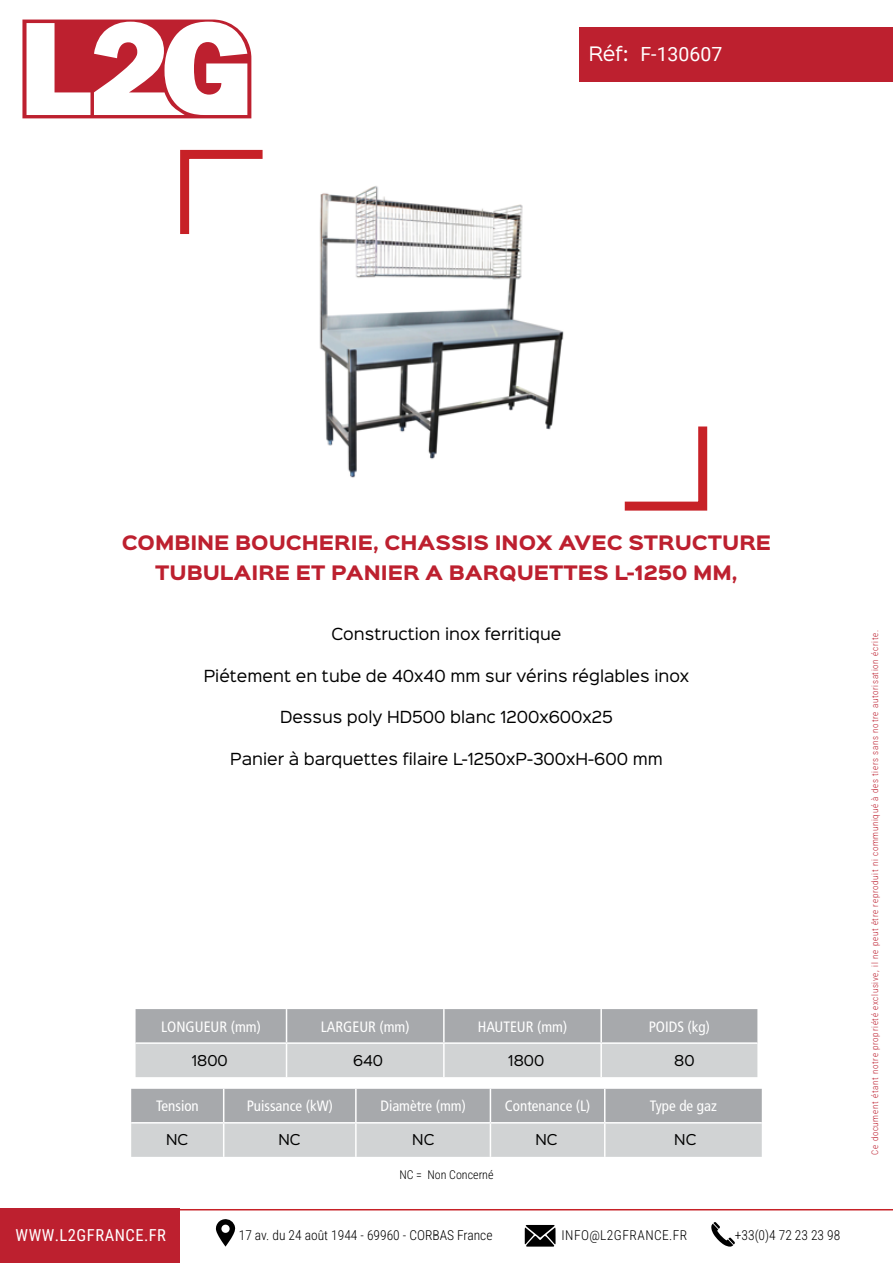
<style>
.page{position:relative;width:893px;height:1263px;background:#fff}
.page>*{position:absolute;margin:0;border:0;box-sizing:border-box;transform-origin:0 0}
.t1{font:19.5px "Roboto";color:#fff}
.t2{font:900 18px "Sinkin Sans 800";color:#bd202f}
.t3{font:18px "Sinkin Sans 400";color:#fff}
.t4{font:16.5px "Roboto Condensed";letter-spacing:.035em;color:#fff}
.t5{font:15px "Sinkin Sans 400";color:#000}
.t6{font:condensed 15px "Frutiger LT Std";color:#fff}
.t7{font:300 13.5px "Roboto Condensed";color:#000}
.t8{font:13.5px "Sinkin Sans 400";color:#000}
.t9{font:300 13.5px "Roboto Condensed";letter-spacing:.035em;color:#000}
.t10{font:300 12px "Roboto Condensed";color:#000}
.t11{font:300 9px "Roboto Condensed";letter-spacing:.075em;color:#bd2030}
</style>
<div class="page">
<div style="left:579px;top:27px;width:314px;height:54px;background:#bd202f"></div>
<svg style="left:624px;top:426px;width:84px;height:85px"></svg>
<svg style="left:180px;top:149px;width:83px;height:85px"></svg>
<svg style="left:136px;top:1009px;width:621px;height:68px;background:#bcbec0"></svg>
<hr style="left:286px;top:1009px;width:1px;height:33px;background:#fff">
<hr style="left:443px;top:1009px;width:2px;height:33px;background:#fff">
<hr style="left:600px;top:1009px;width:2px;height:33px;background:#fff">
<hr style="left:136px;top:1042px;width:151px;height:2px;background:#fff">
<hr style="left:287px;top:1042px;width:157px;height:2px;background:#fff">
<hr style="left:286px;top:1044px;width:1px;height:33px;background:#fff">
<hr style="left:444px;top:1042px;width:157px;height:2px;background:#fff">
<hr style="left:443px;top:1044px;width:2px;height:33px;background:#fff">
<hr style="left:601px;top:1042px;width:156px;height:2px;background:#fff">
<hr style="left:600px;top:1044px;width:2px;height:33px;background:#fff">
<svg style="left:131px;top:1089px;width:631px;height:68px;background:#bcbec0"></svg>
<hr style="left:223px;top:1089px;width:1px;height:33px;background:#fff">
<hr style="left:355px;top:1089px;width:2px;height:33px;background:#fff">
<hr style="left:490px;top:1089px;width:1px;height:33px;background:#fff">
<hr style="left:604px;top:1089px;width:1px;height:33px;background:#fff">
<hr style="left:131px;top:1122px;width:93px;height:1px;background:#fff">
<hr style="left:224px;top:1122px;width:132px;height:1px;background:#fff">
<hr style="left:223px;top:1123px;width:1px;height:34px;background:#fff">
<hr style="left:356px;top:1122px;width:134px;height:1px;background:#fff">
<hr style="left:355px;top:1123px;width:2px;height:34px;background:#fff">
<hr style="left:490px;top:1122px;width:115px;height:1px;background:#fff">
<hr style="left:490px;top:1123px;width:1px;height:34px;background:#fff">
<hr style="left:605px;top:1122px;width:157px;height:1px;background:#fff">
<hr style="left:604px;top:1123px;width:1px;height:34px;background:#fff">
<div style="left:0;top:1209px;width:180px;height:54px;background:#bd202f"></div>
<hr style="left:180px;top:1209px;width:713px;height:1px;background:#c72127">
<svg style="left:216px;top:1219px;width:19px;height:27px"></svg>
<svg style="left:525px;top:1225px;width:30px;height:21px"></svg>
<svg style="left:711px;top:1222px;width:24px;height:24px"></svg>
<img style="left:319px;top:186px;width:245px;height:292px">
<svg style="left:22px;top:20px;width:229px;height:98px"></svg>
<p class="t3" style="left:589px;top:39px;width:41px">Réf:</p>
<h1 class="t1" style="left:640px;top:40px;width:83px">F-130607</h1>
<p class="t2" style="left:122px;top:533px;width:651px">COMBINE BOUCHERIE, CHASSIS INOX AVEC STRUCTURE</p>
<p class="t2" style="left:155px;top:563px;width:584px">TUBULAIRE ET PANIER A BARQUETTES L-1250 MM,</p>
<p class="t5" style="left:332px;top:622px;width:231px">Construction inox ferritique</p>
<p class="t5" style="left:204px;top:663px;width:487px">Piétement en tube de 40x40 mm sur vérins réglables inox</p>
<p class="t5" style="left:280px;top:704px;width:334px">Dessus poly HD500 blanc 1200x600x25</p>
<p class="t5" style="left:230px;top:746px;width:434px">Panier à barquettes filaire L-1250xP-300xH-600 mm</p>
<p class="t6" style="left:161px;top:1018px;width:101px">LONGUEUR (mm)</p>
<p class="t6" style="left:321px;top:1018px;width:90px">LARGEUR (mm)</p>
<p class="t6" style="left:478px;top:1018px;width:91px">HAUTEUR (mm)</p>
<p class="t6" style="left:649px;top:1018px;width:63px">POIDS (kg)</p>
<p class="t8" style="left:192px;top:1049px;width:37px">1800</p>
<p class="t8" style="left:353px;top:1049px;width:32px">640</p>
<p class="t8" style="left:508px;top:1049px;width:37px">1800</p>
<p class="t8" style="left:674px;top:1049px;width:22px">80</p>
<p class="t6" style="left:156px;top:1097px;width:44px">Tension</p>
<p class="t6" style="left:247px;top:1097px;width:88px">Puissance (kW)</p>
<p class="t6" style="left:380px;top:1097px;width:87px">Diamètre (mm)</p>
<p class="t6" style="left:505px;top:1097px;width:87px">Contenance (L)</p>
<p class="t6" style="left:650px;top:1097px;width:69px">Type de gaz</p>
<p class="t8" style="left:166px;top:1128px;width:24px">NC</p>
<p class="t8" style="left:279px;top:1128px;width:24px">NC</p>
<p class="t8" style="left:412px;top:1128px;width:24px">NC</p>
<p class="t8" style="left:535px;top:1128px;width:24px">NC</p>
<p class="t8" style="left:674px;top:1128px;width:24px">NC</p>
<p class="t10" style="left:399px;top:1166px;width:96px">NC = Non Concerné</p>
<p class="t4" style="left:16px;top:1224px;width:152px">WWW.L2GFRANCE.FR</p>
<p class="t7" style="left:239px;top:1226px;width:255px">17 av. du 24 août 1944 - 69960 - CORBAS France</p>
<p class="t9" style="left:561px;top:1226px;width:127px">INFO@L2GFRANCE.FR</p>
<p class="t7" style="left:735px;top:1226px;width:107px">+33(0)4 72 23 23 98</p>
<p class="t11" style="left:868px;top:1155px;width:526px;rotate:-90deg">Ce document étant notre propriété exclusive, il ne peut être reproduit ni communiqué à des tiers sans notre autorisation écrite.</p>
</div>
